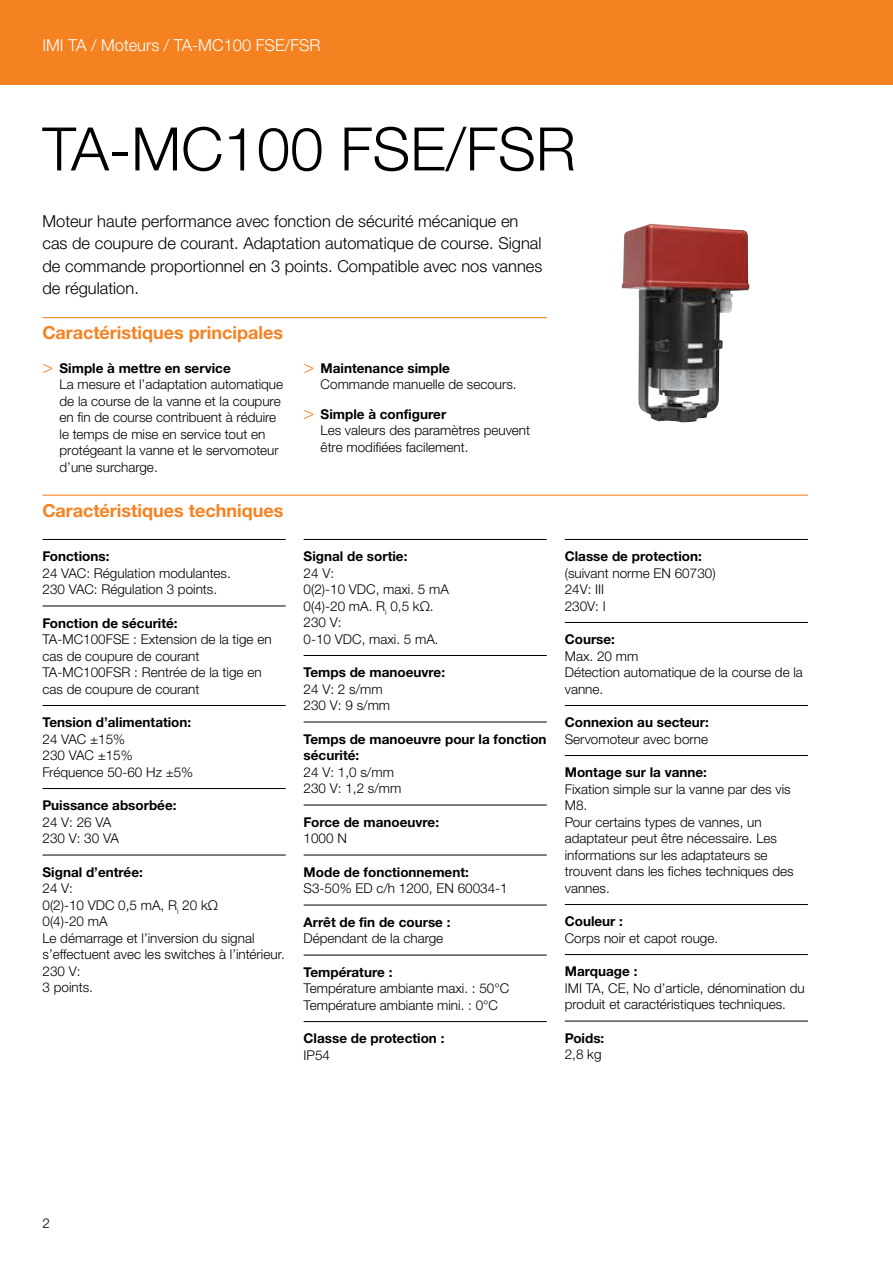
<style>
.page{position:relative;width:893px;height:1263px;background:#fff}
.page>*{position:absolute;margin:0;border:0;box-sizing:border-box;transform-origin:0 0}
.t1{font:300 60px "Helvetica Neue LTW1 G";color:#000}
.t2{font:700 18px "Helvetica Neue LTW1 G";color:#f58220}
.t3{font:300 16.5px/22.5px "Helvetica Neue LTW1 G";color:#000}
.t4{font:300 16.5px "Helvetica Neue LTW1 G";color:#fff}
.t5{font:300 13.5px/16.5px "Helvetica Neue LTW1 G";color:#000}
.t6{font:700 13.5px/16.5px "Helvetica Neue LTW1 G";color:#000}
.s1{font-family:"Helvetica Neue LT Std";font-size:18px;color:#f58220}
.s2{font-weight:700}
</style>
<div class="page">
<div style="left:0;top:0;width:893px;height:85px;background:#f58220"></div>
<hr style="left:43px;top:317px;width:504px;height:1px;background:#f58220">
<hr style="left:43px;top:495px;width:765px;height:1px;background:#f58220">
<hr style="left:43px;top:539px;width:243px;height:1px;background:#000">
<hr style="left:43px;top:606px;width:243px;height:1px;background:#000">
<hr style="left:43px;top:705px;width:243px;height:1px;background:#000">
<hr style="left:43px;top:788px;width:243px;height:1px;background:#000">
<hr style="left:43px;top:855px;width:243px;height:1px;background:#000">
<hr style="left:304px;top:539px;width:243px;height:1px;background:#000">
<hr style="left:304px;top:655px;width:243px;height:1px;background:#000">
<hr style="left:304px;top:722px;width:243px;height:1px;background:#000">
<hr style="left:304px;top:805px;width:243px;height:1px;background:#000">
<hr style="left:304px;top:855px;width:243px;height:1px;background:#000">
<hr style="left:304px;top:905px;width:243px;height:1px;background:#000">
<hr style="left:304px;top:955px;width:243px;height:1px;background:#000">
<hr style="left:304px;top:1021px;width:243px;height:1px;background:#000">
<hr style="left:565px;top:539px;width:243px;height:1px;background:#000">
<hr style="left:565px;top:622px;width:243px;height:1px;background:#000">
<hr style="left:565px;top:705px;width:243px;height:1px;background:#000">
<hr style="left:565px;top:755px;width:243px;height:1px;background:#000">
<hr style="left:565px;top:904px;width:243px;height:1px;background:#000">
<hr style="left:565px;top:954px;width:243px;height:1px;background:#000">
<hr style="left:565px;top:1021px;width:243px;height:1px;background:#000">
<img style="left:622px;top:224px;width:126px;height:198px">
<p class="t4" style="left:43px;top:35px;width:280px">IMI TA / Moteurs / TA-MC100 FSE/FSR</p>
<h1 class="t1" style="left:43px;top:112px;width:535px">TA-MC100 FSE/FSR</h1>
<p class="t3" style="left:43px;top:210px;width:501px">Moteur haute performance avec fonction de sécurité mécanique en cas de coupure de courant. Adaptation automatique de course. Signal de commande proportionnel en 3 points. Compatible avec nos vannes de régulation.</p>
<h2 class="t2" style="left:43px;top:322px;width:242px">Caractéristiques principales</h2>
<p class="t5" style="left:60px;top:360px;width:225px;text-indent:-17px"><span class="s1">&gt;</span> <span class="s2">Simple à mettre en service<br></span>La mesure et l’adaptation automatique de la course de la vanne et la coupure en fin de course contribuent à réduire le temps de mise en service tout en protégeant la vanne et le servomoteur d’une surcharge.</p>
<p class="t5" style="left:321px;top:360px;width:198px;text-indent:-17px"><span class="s1">&gt;</span> <span class="s2">Maintenance simple<br></span>Commande manuelle de secours.</p>
<p class="t5" style="left:321px;top:406px;width:211px;text-indent:-17px"><span class="s1">&gt;</span> <span class="s2">Simple à configurer<br></span>Les valeurs des paramètres peuvent être modifiées facilement.</p>
<h2 class="t2" style="left:43px;top:499px;width:242px">Caractéristiques techniques</h2>
<p class="t6" style="left:43px;top:548px;width:68px">Fonctions:</p>
<p class="t5" style="left:43px;top:564px;width:190px">24 VAC: Régulation modulantes.<br>230 VAC: Régulation 3 points.</p>
<p class="t6" style="left:43px;top:614px;width:137px">Fonction de sécurité:</p>
<p class="t5" style="left:43px;top:631px;width:231px">TA-MC100FSE : Extension de la tige en cas de coupure de courant<br>TA-MC100FSR : Rentrée de la tige en cas de coupure de courant</p>
<p class="t6" style="left:43px;top:714px;width:150px">Tension d’alimentation:</p>
<p class="t5" style="left:43px;top:730px;width:152px">24 VAC ±15%<br>230 VAC ±15%<br>Fréquence 50-60 Hz ±5%</p>
<p class="t6" style="left:43px;top:797px;width:136px">Puissance absorbée:</p>
<p class="t5" style="left:43px;top:813px;width:78px">24 V: 26 VA<br>230 V: 30 VA</p>
<p class="t6" style="left:43px;top:863px;width:102px">Signal d’entrée:</p>
<p class="t5" style="left:43px;top:880px;width:244px">24 V:<br>0(2)-10 VDC 0,5 mA, R<sub>i</sub> 20 kΩ<br>0(4)-20 mA<br>Le démarrage et l’inversion du signal s’effectuent avec les switches à l’intérieur.<br>230 V:<br>3 points.</p>
<p class="t6" style="left:304px;top:548px;width:105px">Signal de sortie:</p>
<p class="t5" style="left:304px;top:564px;width:147px">24 V:<br>0(2)-10 VDC, maxi. 5 mA<br>0(4)-20 mA. R<sub>i</sub> 0,5 kΩ.<br>230 V:<br>0-10 VDC, maxi. 5 mA.</p>
<p class="t6" style="left:304px;top:664px;width:143px">Temps de manoeuvre:</p>
<p class="t5" style="left:304px;top:680px;width:88px">24 V: 2 s/mm<br>230 V: 9 s/mm</p>
<p class="t6" style="left:304px;top:730px;width:244px">Temps de manoeuvre pour la fonction sécurité:</p>
<p class="t5" style="left:304px;top:763px;width:99px">24 V: 1,0 s/mm<br>230 V: 1,2 s/mm</p>
<p class="t6" style="left:304px;top:813px;width:137px">Force de manoeuvre:</p>
<p class="t5" style="left:304px;top:830px;width:45px">1000 N</p>
<p class="t6" style="left:304px;top:863px;width:167px">Mode de fonctionnement:</p>
<p class="t5" style="left:304px;top:880px;width:206px">S3-50% ED c/h 1200, EN 60034-1</p>
<p class="t6" style="left:304px;top:913px;width:148px">Arrêt de fin de course :</p>
<p class="t5" style="left:304px;top:930px;width:141px">Dépendant de la charge</p>
<p class="t6" style="left:304px;top:963px;width:90px">Température :</p>
<p class="t5" style="left:304px;top:980px;width:207px">Température ambiante maxi. : 50°C<br>Température ambiante mini. : 0°C</p>
<p class="t6" style="left:304px;top:1030px;width:142px">Classe de protection :</p>
<p class="t5" style="left:304px;top:1046px;width:28px">IP54</p>
<p class="t6" style="left:565px;top:548px;width:139px">Classe de protection:</p>
<p class="t5" style="left:565px;top:564px;width:152px">(suivant norme EN 60730)<br>24V: III<br>230V: I</p>
<p class="t6" style="left:565px;top:631px;width:52px">Course:</p>
<p class="t5" style="left:565px;top:647px;width:240px">Max. 20 mm<br>Détection automatique de la course de la vanne.</p>
<p class="t6" style="left:565px;top:714px;width:146px">Connexion au secteur:</p>
<p class="t5" style="left:565px;top:730px;width:145px">Servomoteur avec borne</p>
<p class="t6" style="left:565px;top:764px;width:144px">Montage sur la vanne:</p>
<p class="t5" style="left:565px;top:780px;width:230px">Fixation simple sur la vanne par des vis<br>M8.<br>Pour certains types de vannes, un adaptateur peut être nécessaire. Les informations sur les adaptateurs se trouvent dans les fiches techniques des vannes.</p>
<p class="t6" style="left:565px;top:913px;width:60px">Couleur :</p>
<p class="t5" style="left:565px;top:929px;width:155px">Corps noir et capot rouge.</p>
<p class="t6" style="left:565px;top:963px;width:74px">Marquage :</p>
<p class="t5" style="left:565px;top:979px;width:242px">IMI TA, CE, No d’article, dénomination du produit et caractéristiques techniques.</p>
<p class="t6" style="left:565px;top:1029px;width:41px">Poids:</p>
<p class="t5" style="left:565px;top:1046px;width:38px">2,8 kg</p>
<p class="t5" style="left:43px;top:1215px;width:9px">2</p>
</div>
